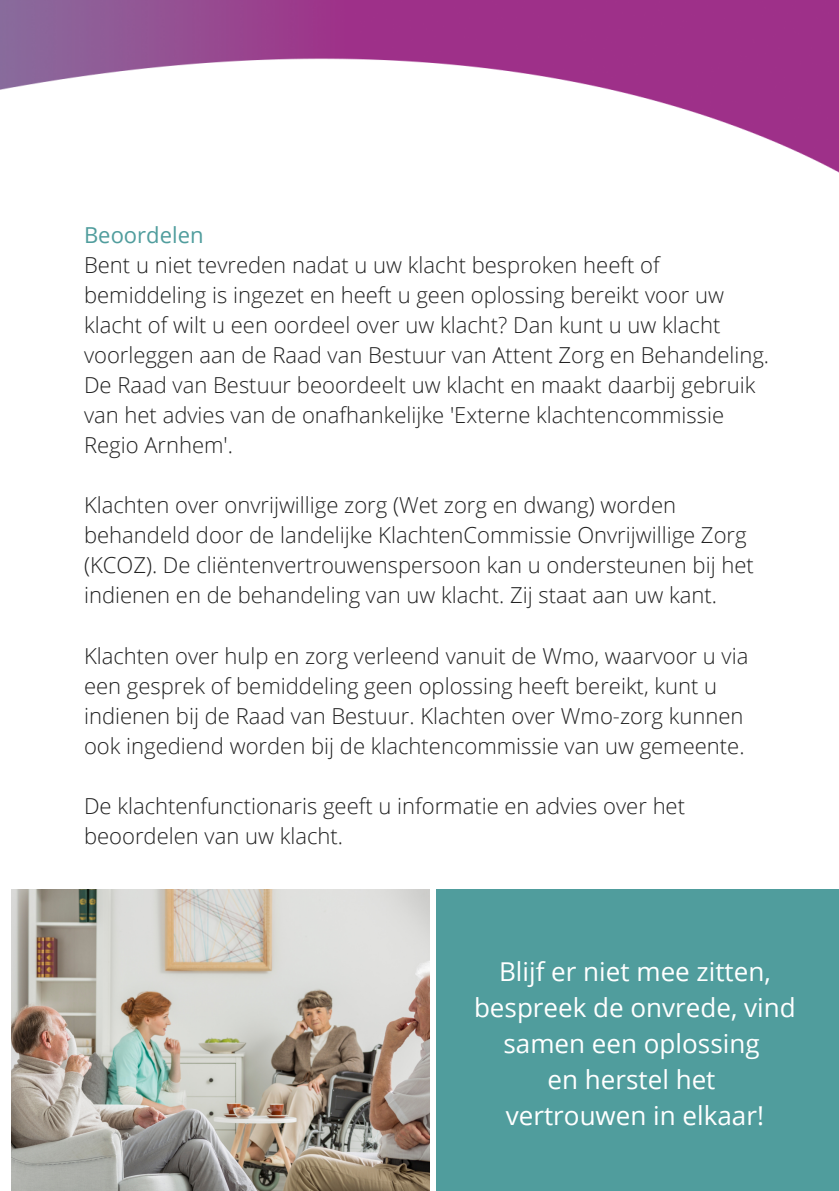
<style>
.page{position:relative;width:839px;height:1191px;background:#fff}
.page>*{position:absolute;margin:0;border:0;box-sizing:border-box;transform-origin:0 0}
.t1{font:26px/36px "Open Sans";color:#fff;text-align:center}
.t2{font:300 22px/30px "Open Sans";color:#222}
.t3{font:22px "Open Sans";color:#509d9d}
</style>
<div class="page">
<img style="left:0;top:0;width:838px;height:172px">
<img style="left:11px;top:889px;width:418px;height:302px">
<div style="left:436px;top:889px;width:402px;height:302px;background:#509d9d"></div>
<p class="t3" style="left:84px;top:220px;width:121px">Beoordelen</p>
<p class="t2" style="left:84px;top:250px;width:686px">Bent u niet tevreden nadat u uw klacht besproken heeft of bemiddeling is ingezet en heeft u geen oplossing bereikt voor uw klacht of wilt u een oordeel over uw klacht? Dan kunt u uw klacht voorleggen aan de Raad van Bestuur van Attent Zorg en Behandeling.<br>De Raad van Bestuur beoordeelt uw klacht en maakt daarbij gebruik van het advies van de onafhankelijke 'Externe klachtencommissie Regio Arnhem'.</p>
<p class="t2" style="left:84px;top:490px;width:671px">Klachten over onvrijwillige zorg (Wet zorg en dwang) worden behandeld door de landelijke KlachtenCommissie Onvrijwillige Zorg (KCOZ). De cliëntenvertrouwenspersoon kan u ondersteunen bij het indienen en de behandeling van uw klacht. Zij staat aan uw kant.</p>
<p class="t2" style="left:84px;top:640px;width:665px">Klachten over hulp en zorg verleend vanuit de Wmo, waarvoor u via een gesprek of bemiddeling geen oplossing heeft bereikt, kunt u indienen bij de Raad van Bestuur. Klachten over Wmo-zorg kunnen ook ingediend worden bij de klachtencommissie van uw gemeente.</p>
<p class="t2" style="left:84px;top:790px;width:602px">De klachtenfunctionaris geeft u informatie en advies over het beoordelen van uw klacht.</p>
<p class="t1" style="left:474px;top:953px;width:323px">Blijf er niet mee zitten, bespreek de onvrede, vind samen een oplossing</p>
<p class="t1" style="left:547px;top:1061px;width:169px">en herstel het</p>
<p class="t1" style="left:506px;top:1097px;width:260px">vertrouwen in elkaar!</p>
</div>
